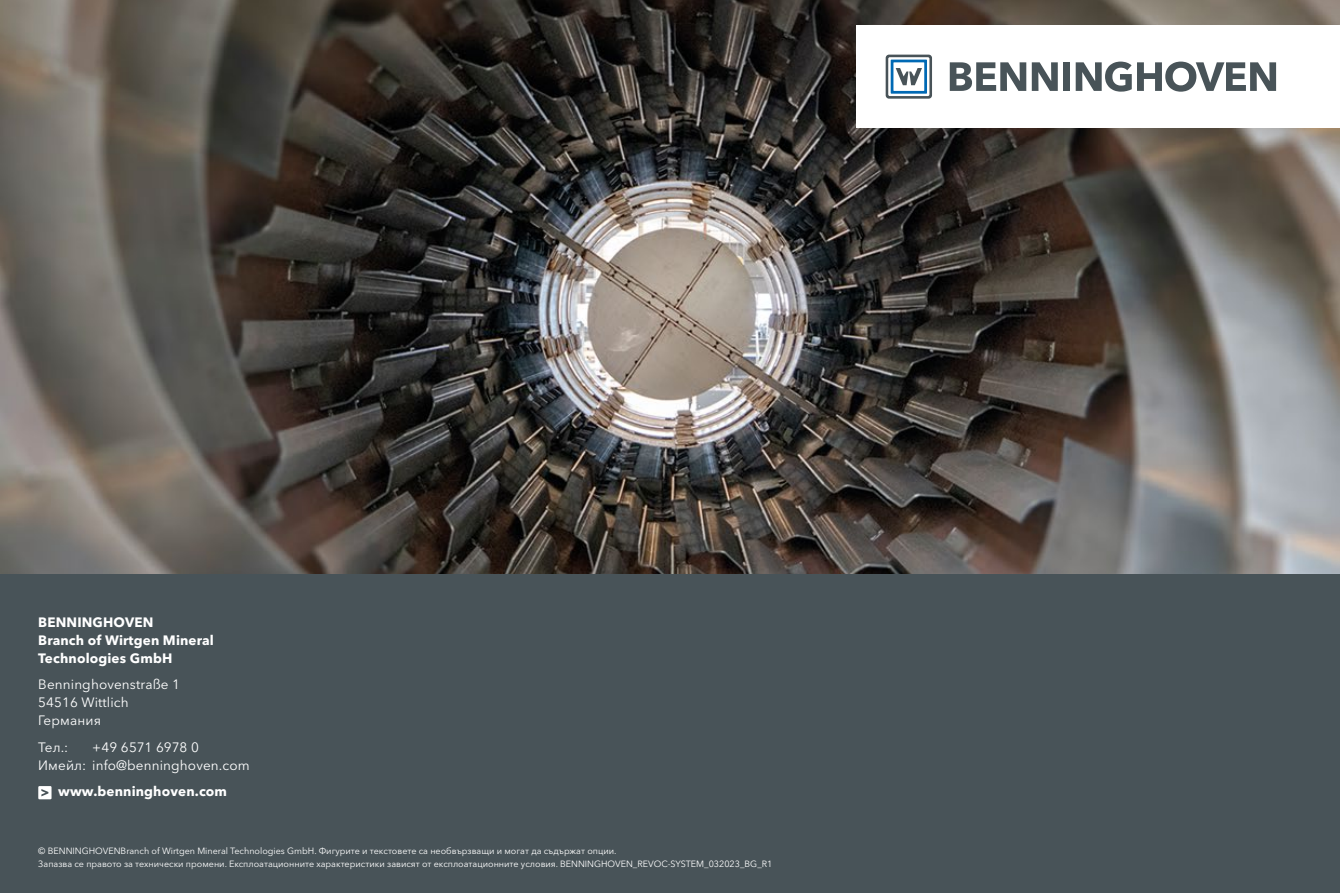
<style>
.page{position:relative;width:1340px;height:893px;background:#fff}
.page>*{position:absolute;margin:0;border:0;box-sizing:border-box;transform-origin:0 0}
.t1{font:13.5px/18px "Avenir Next Cyr";letter-spacing:.01em;color:#fff}
.t2{font:700 13.5px/18px "Avenir Next Cyr";letter-spacing:.01em;color:#fff}
.t3{font:9px/13.5px "Avenir Next Cyr";color:#fff}
</style>
<div class="page">
<img style="left:0;top:0;width:1339px;height:574px">
<div style="left:0;top:574px;width:1339px;height:319px;background:#485358"></div>
<div style="left:856px;top:26px;width:483px;height:102px;background:#fff"></div>
<svg style="left:949px;top:62px;width:108px;height:29px"></svg>
<div style="left:1063px;top:62px;width:7px;height:29px;background:#485358"></div>
<svg style="left:1075px;top:62px;width:201px;height:30px"></svg>
<svg style="left:885px;top:55px;width:47px;height:44px"></svg>
<svg style="left:38px;top:786px;width:14px;height:13px"></svg>
<h1 class="t2" style="left:38px;top:613px;width:177px">BENNINGHOVEN<br>Branch of Wirtgen Mineral<br>Technologies GmbH</h1>
<h1 class="t1" style="left:38px;top:676px;width:143px">Benninghovenstraße 1<br>54516 Wittlich<br>Германия</h1>
<h1 class="t1" style="left:38px;top:738px;width:32px">Тел.:</h1>
<h1 class="t1" style="left:38px;top:738px;width:213px;text-align:center">+49 6571 6978 0<br>Имейл: info@benninghoven.com</h1>
<h1 class="t2" style="left:58px;top:782px;width:170px">www.benninghoven.com</h1>
<p class="t3" style="left:38px;top:844px;width:735px">© BENNINGHOVENBranch of Wirtgen Mineral Technologies GmbH. Фигурите и текстовете са необвързващи и могат да съдържат опции.<br>Запазва се правото за технически промени. Експлоатационните характеристики зависят от експлоатационните условия. BENNINGHOVEN_REVOC-SYSTEM_032023_BG_R1</p>
</div>
